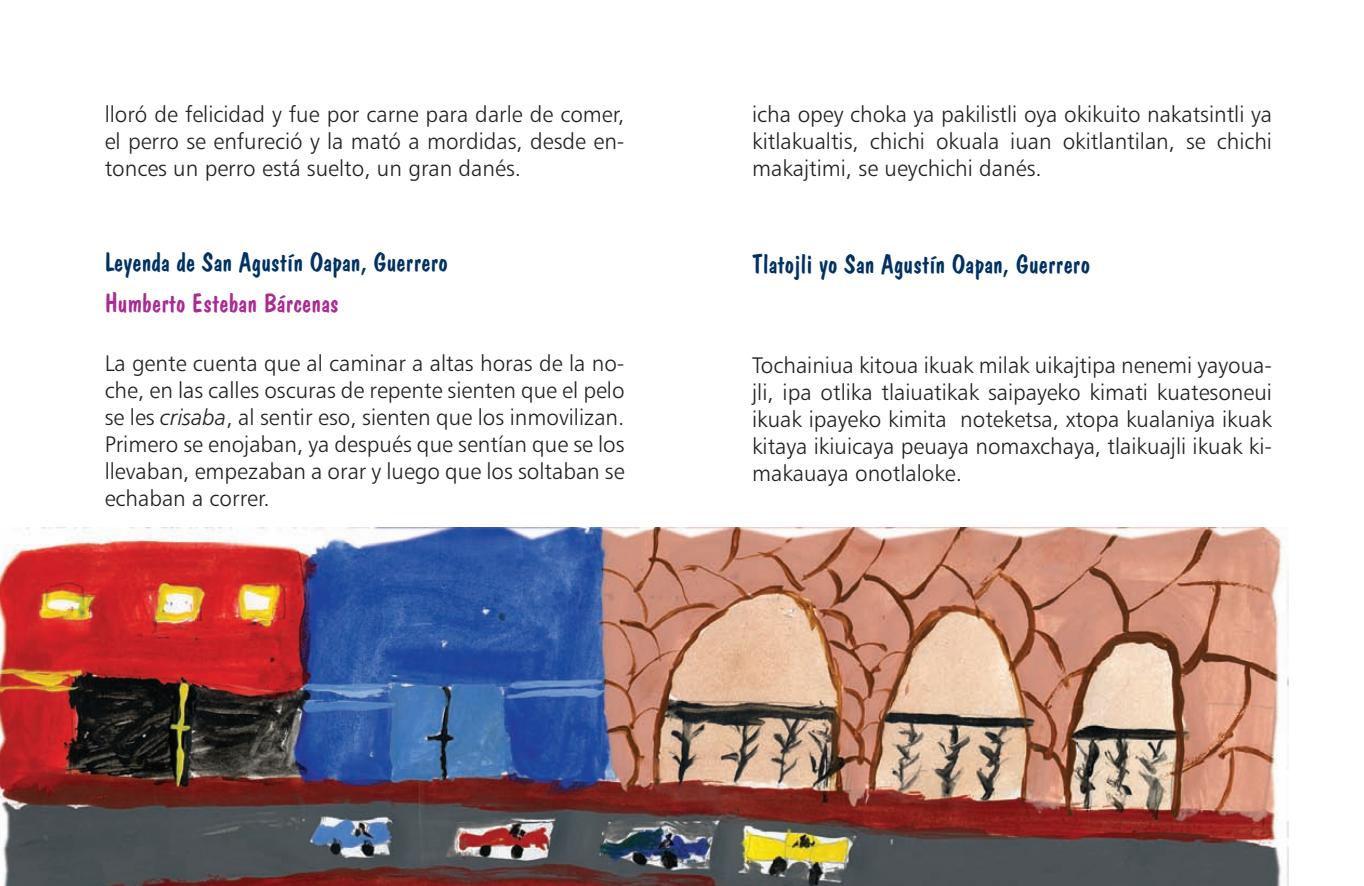
<style>
.page{position:relative;width:1364px;height:886px;background:#fff}
.page>*{position:absolute;margin:0;border:0;box-sizing:border-box;transform-origin:0 0}
.cuento{font:27px "Dom Casual BT";color:#003163}
.autores{font:27px "Dom Casual BT";color:#a92c91}
.cuerpo_de_texto{font:22.5px/27px "Humanist 777 BT Light B";color:#231f20;text-align:justify}
.s1{font-family:"Humanist 777 BT Light Italic B"}
</style>
<div class="page">
<img style="left:0;top:527px;width:1288px;height:358px">
<p class="cuerpo_de_texto" style="left:105px;top:100px;width:521px">lloró de felicidad y fue por carne para darle de comer, el perro se enfureció y la mató a mordidas, desde en&shy;tonces un perro está suelto, un gran danés.</p>
<p class="cuento" style="left:105px;top:246px;width:345px">Leyenda de San Agustín Oapan, Guerrero</p>
<p class="autores" style="left:105px;top:287px;width:236px">Humberto Esteban Bárcenas</p>
<p class="cuerpo_de_texto" style="left:105px;top:349px;width:521px">La gente cuenta que al caminar a altas horas de la no&shy;che, en las calles oscuras de repente sienten que el pelo se les <span class="s1">crisaba</span>, al sentir eso, sienten que los inmovilizan.<br>Primero se enojaban, ya después que sentían que se los llevaban, empezaban a orar y luego que los soltaban se echaban a correr.</p>
<p class="cuerpo_de_texto" style="left:752px;top:100px;width:521px">icha opey choka ya pakilistli oya okikuito nakatsintli ya kitlakualtis, chichi okuala iuan okitlantilan, se chichi makajtimi, se ueychichi danés.</p>
<p class="cuento" style="left:752px;top:247px;width:339px">Tlatojli yo San Agustín Oapan, Guerrero</p>
<p class="cuerpo_de_texto" style="left:752px;top:351px;width:521px">Tochainiua kitoua ikuak milak uikajtipa nenemi yayoua&shy;jli, ipa otlika tlaiuatikak saipayeko kimati kuatesoneui ikuak ipayeko kimita noteketsa, xtopa kualaniya ikuak kitaya ikiuicaya peuaya nomaxchaya, tlaikuajli ikuak ki&shy;makauaya onotlaloke.</p>
</div>
